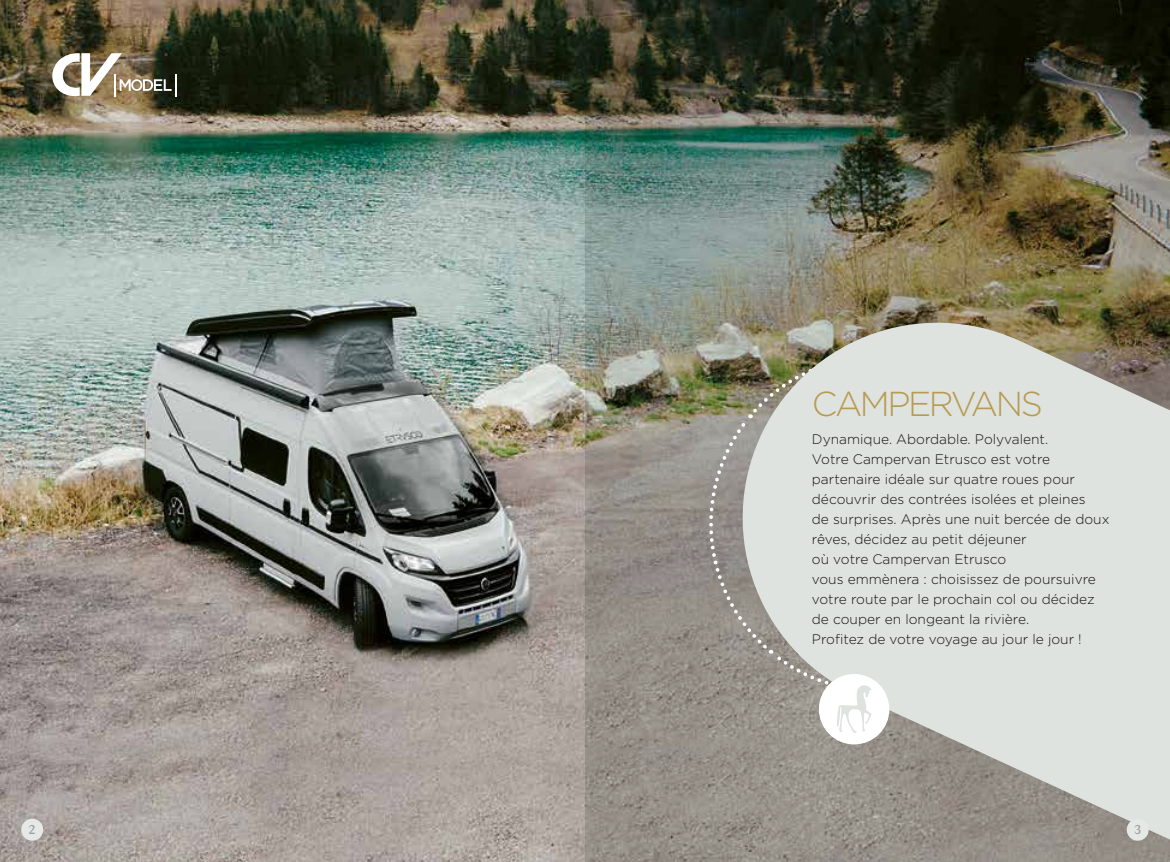
<style>
.page{position:relative;width:1170px;height:862px;background:#fff}
.page>*{position:absolute;margin:0;border:0;box-sizing:border-box;transform-origin:0 0}
.t1{font:300 34.62px "Gotham";letter-spacing:-.07em;color:#b89b51}
.t2{font:300 13.75px/20px "Gotham";color:#12120d}
.t3{font:13.75px "Corporate A Demi";color:#9d9e9e}
</style>
<div class="page">
<img style="left:0;top:0;width:585px;height:737px">
<img style="left:0;top:737px;width:585px;height:124px">
<img style="left:585px;top:0;width:584px;height:861px">
<svg style="left:43px;top:53px;width:134px;height:43px"></svg>
<img style="left:715px;top:295px;width:444px;height:43px">
<svg style="left:850px;top:338px;width:319px;height:501px;background:#c2c2bd"></svg>
<svg style="left:692px;top:338px;width:371px;height:405px;background:#cbcdc7"></svg>
<div style="left:21px;top:818px;width:22px;height:22px;background:#e5e9e6;border-radius:50%"></div>
<div style="left:1126px;top:818px;width:22px;height:22px;background:#e5e9e6;border-radius:50%"></div>
<h1 class="t1" style="left:811px;top:382px;width:232px">CAMPERVANS</h1>
<p class="t2" style="left:811px;top:428px;width:299px">Dynamique. Abordable. Polyvalent.<br>Votre Campervan Etrusco est votre partenaire idéale sur quatre roues pour découvrir des contrées isolées et pleines<br>de surprises. Après une nuit bercée de doux rêves, décidez au petit déjeuner<br>où votre Campervan Etrusco<br>vous emmènera : choisissez de poursuivre votre route par le prochain col ou décidez de couper en longeant la rivière.<br>Profitez de votre voyage au jour le jour !</p>
<p class="t3" style="left:29px;top:821px;width:9px">2</p>
<p class="t3" style="left:1133px;top:821px;width:9px">3</p>
</div>
